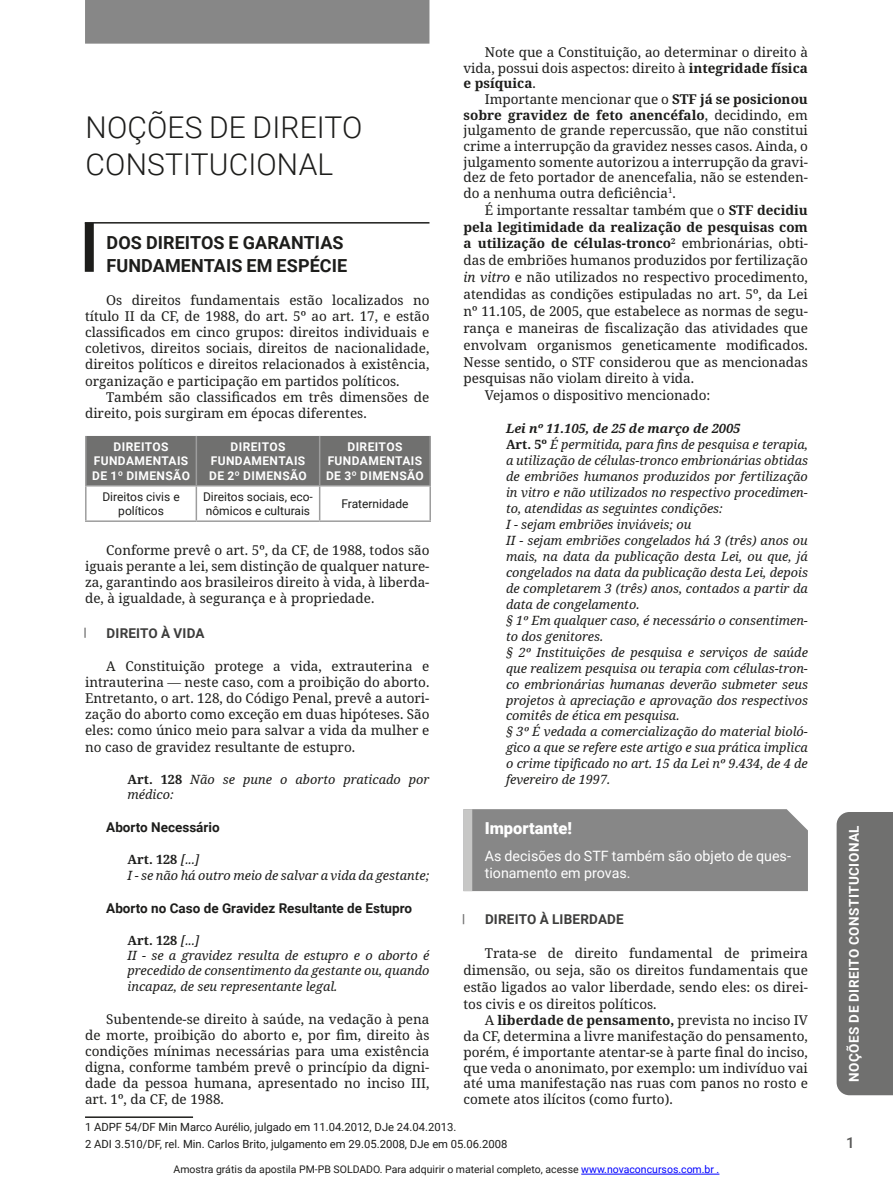
<style>
.page{position:relative;width:893px;height:1191px;background:#fff}
.page>*{position:absolute;margin:0;border:0;box-sizing:border-box;transform-origin:0 0}
.Disciplina{font:300 30px/37px "Roboto";letter-spacing:.005em;color:#1d1d1b}
.Assunto{font:700 18px/22.6px "Roboto";letter-spacing:.005em;color:#1d1d1b}
.Título{font:900 16.5px "Roboto";color:#fff}
.t1{font:500 15px "Roboto";color:#575756}
.Texto{font:14.25px/17.7px "Roboto";color:#fff}
.Parágrafos{font:13.5px/16px "Noto Serif";color:#1d1d1b;text-align:justify}
.Subtópico{font:700 13.5px "Roboto";color:#1d1d1b}
.t2{font:700 13.5px "Roboto";letter-spacing:.035em;color:#fff}
.Tópico{font:700 13.5px "Roboto";letter-spacing:.015em;color:#3d3d3c}
.Artigos_com_recuo{font:italic 12.75px/15.9px "Noto Serif";color:#1d1d1b;text-align:justify}
.Artigos_com_recuo-2{font:italic 700 12.75px "Noto Serif";color:#1d1d1b}
.Artigos_com_recuo-3{font:700 12.75px "Noto Serif";color:#1d1d1b}
.Cabeçalho{font:700 12px/14.4px "Roboto";letter-spacing:.035em;color:#fff;text-align:center}
.Células{font:12px/14.4px "Roboto";color:#1d1d1b;text-align:center}
.Nota_de_Roda_Pé{font:11.25px "Roboto";color:#1d1d1b}
.t3{font:10.5px "Roboto";color:#1d1d1b}
.s1{font-weight:700}
.s2{font-style:italic}
.s3{font-weight:700;font-style:normal}
.s4{font-weight:400;font-style:italic}
.s5{color:#00f}
</style>
<div class="page">
<div style="left:837px;top:812px;width:56px;height:283px;background:#70706f"></div>
<hr style="left:581px;top:1173px;width:138px;height:1px;background:#00f">
<div style="left:85px;top:0;width:344px;height:44px;background:#878787"></div>
<div style="left:85px;top:223px;width:9px;height:49px;background:#1d1d1b"></div>
<hr style="left:85px;top:222px;width:344px;height:1px;background:#1d1d1b">
<svg style="left:84px;top:627px;width:2px;height:11px"></svg>
<div style="left:87px;top:436px;width:342px;height:49px;background:#70706f"></div>
<hr style="left:196px;top:436px;width:1px;height:49px;background:#9d9d9d">
<hr style="left:319px;top:436px;width:1px;height:49px;background:#9d9d9d">
<hr style="left:196px;top:486px;width:1px;height:34px;background:#9d9d9d">
<hr style="left:319px;top:486px;width:1px;height:34px;background:#9d9d9d">
<hr style="left:85px;top:436px;width:2px;height:49px;background:#9d9d9d">
<hr style="left:429px;top:436px;width:2px;height:49px;background:#9d9d9d">
<hr style="left:85px;top:485px;width:111px;height:1px;background:#9d9d9d">
<hr style="left:85px;top:486px;width:2px;height:34px;background:#9d9d9d">
<hr style="left:196px;top:485px;width:124px;height:1px;background:#9d9d9d">
<hr style="left:320px;top:485px;width:111px;height:1px;background:#9d9d9d">
<hr style="left:429px;top:486px;width:2px;height:34px;background:#9d9d9d">
<hr style="left:85px;top:520px;width:111px;height:2px;background:#9d9d9d">
<hr style="left:196px;top:520px;width:124px;height:2px;background:#9d9d9d">
<hr style="left:320px;top:520px;width:111px;height:2px;background:#9d9d9d">
<hr style="left:85px;top:1116px;width:108px;height:2px;background:#1d1d1b">
<div style="left:472px;top:809px;width:336px;height:82px;background:#878787"></div>
<div style="left:463px;top:809px;width:9px;height:82px;background:#c7c7c6"></div>
<p class="Parágrafos" style="left:463px;top:45px;width:346px;line-height:15.6px;text-indent:21px">Note que a Constituição, ao determinar o direito à vida, possui dois aspectos: direito à <span class="s1">integridade física e psíquica</span>.</p>
<p class="Parágrafos" style="left:463px;top:92px;width:346px;line-height:15.6px;text-indent:21px">Importante mencionar que o <span class="s1">STF já se posicionou sobre gravidez de feto anencéfalo</span>, decidindo, em julgamento de grande repercussão, que não constitui crime a interrupção da gravidez nesses casos. Ainda, o julgamento somente autorizou a interrupção da gravi&shy;dez de feto portador de anencefalia, não se estenden&shy;do a nenhuma outra deficiência<sup>1</sup>.</p>
<p class="Parágrafos" style="left:463px;top:202px;width:346px;line-height:16.8px;text-indent:21px">É importante ressaltar também que o <span class="s1">STF decidiu pela legitimidade da realização de pesquisas com a utilização de células-tronco</span><sup>2</sup> embrionárias, obti&shy;das de embriões humanos produzidos por fertilização <span class="s2">in vitro</span> e não utilizados no respectivo procedimento, atendidas as condições estipuladas no art. 5º, da Lei nº 11.105, de 2005, que estabelece as normas de segu&shy;rança e maneiras de fiscalização das atividades que envolvam organismos geneticamente modificados.<br>Nesse sentido, o STF considerou que as mencionadas pesquisas não violam direito à vida.</p>
<p class="Parágrafos" style="left:485px;top:388px;width:227px">Vejamos o dispositivo mencionado:</p>
<p class="Artigos_com_recuo-2" style="left:506px;top:420px;width:236px">Lei nº 11.105, de 25 de março de 2005</p>
<p class="Artigos_com_recuo" style="left:506px;top:437px;width:303px"><span class="s3">Art. 5º</span> É permitida, para fins de pesquisa e terapia, a utilização de células-tronco embrionárias obtidas de embriões humanos produzidos por fertilização in vitro e não utilizados no respectivo procedimen&shy;to, atendidas as seguintes condições:</p>
<p class="Artigos_com_recuo" style="left:506px;top:517px;width:187px">I - sejam embriões inviáveis; ou</p>
<p class="Artigos_com_recuo" style="left:506px;top:533px;width:303px">II - sejam embriões congelados há 3 (três) anos ou mais, na data da publicação desta Lei, ou que, já congelados na data da publicação desta Lei, depois de completarem 3 (três) anos, contados a partir da data de congelamento.</p>
<p class="Artigos_com_recuo" style="left:506px;top:612px;width:303px">§ 1º Em qualquer caso, é necessário o consentimen&shy;to dos genitores.</p>
<p class="Artigos_com_recuo" style="left:506px;top:644px;width:303px">§ 2º Instituições de pesquisa e serviços de saúde que realizem pesquisa ou terapia com células-tron&shy;co embrionárias humanas deverão submeter seus projetos à apreciação e aprovação dos respectivos comitês de ética em pesquisa.</p>
<p class="Artigos_com_recuo" style="left:506px;top:724px;width:303px">§ 3º É vedada a comercialização do material bioló&shy;gico a que se refere este artigo e sua prática implica o crime tipificado no art. 15 da Lei nº 9.434, de 4 de fevereiro de 1997.</p>
<p class="Título" style="left:485px;top:817px;width:89px">Importante!</p>
<p class="Texto" style="left:485px;top:846px;width:308px">As decisões do STF também são objeto de ques&shy;tionamento em provas.</p>
<p class="Tópico" style="left:485px;top:910px;width:140px">DIREITO À LIBERDADE</p>
<p class="Parágrafos" style="left:463px;top:945px;width:346px;line-height:16.8px;text-indent:21px">Trata-se de direito fundamental de primeira dimensão, ou seja, são os direitos fundamentais que estão ligados ao valor liberdade, sendo eles: os direi&shy;tos civis e os direitos políticos.</p>
<p class="Parágrafos" style="left:463px;top:1012px;width:346px;text-indent:21px">A <span class="s1">liberdade de pensamento,</span> prevista no inciso IV da CF, determina a livre manifestação do pensamento, porém, é importante atentar-se à parte final do inciso, que veda o anonimato, por exemplo: um indivíduo vai até uma manifestação nas ruas com panos no rosto e comete atos ilícitos (como furto).</p>
<p class="Disciplina" style="left:86px;top:108px;width:279px">NOÇÕES DE DIREITO<br>CONSTITUCIONAL</p>
<p class="Assunto" style="left:107px;top:231px;width:242px">DOS DIREITOS E GARANTIAS<br>FUNDAMENTAIS EM ESPÉCIE</p>
<p class="Parágrafos" style="left:85px;top:292px;width:346px;text-indent:21px">Os direitos fundamentais estão localizados no título II da CF, de 1988, do art. 5º ao art. 17, e estão classificados em cinco grupos: direitos individuais e coletivos, direitos sociais, direitos de nacionalidade, direitos políticos e direitos relacionados à existência, organização e participação em partidos políticos.</p>
<p class="Parágrafos" style="left:85px;top:389px;width:346px;text-indent:21px">Também são classificados em três dimensões de direito, pois surgiram em épocas diferentes.</p>
<p class="Cabeçalho" style="left:92px;top:439px;width:99px">DIREITOS<br>FUNDAMENTAIS<br>DE 1º DIMENSÃO</p>
<p class="Cabeçalho" style="left:209px;top:439px;width:99px">DIREITOS<br>FUNDAMENTAIS<br>DE 2º DIMENSÃO</p>
<p class="Cabeçalho" style="left:326px;top:439px;width:99px">DIREITOS<br>FUNDAMENTAIS<br>DE 3º DIMENSÃO</p>
<p class="Células" style="left:102px;top:489px;width:79px">Direitos civis e políticos</p>
<p class="Células" style="left:203px;top:489px;width:111px;text-align:left">Direitos sociais, eco&shy;nômicos e culturais</p>
<p class="Células" style="left:341px;top:496px;width:69px">Fraternidade</p>
<p class="Parágrafos" style="left:85px;top:542px;width:346px;text-indent:21px">Conforme prevê o art. 5º, da CF, de 1988, todos são iguais perante a lei, sem distinção de qualquer nature&shy;za, garantindo aos brasileiros direito à vida, à liberda&shy;de, à igualdade, à segurança e à propriedade.</p>
<p class="Tópico" style="left:107px;top:623px;width:100px">DIREITO À VIDA</p>
<p class="Parágrafos" style="left:85px;top:658px;width:346px;text-indent:21px">A Constituição protege a vida, extrauterina e intrauterina — neste caso, com a proibição do aborto.<br>Entretanto, o art. 128, do Código Penal, prevê a autori&shy;zação do aborto como exceção em duas hipóteses. São eles: como único meio para salvar a vida da mulher e no caso de gravidez resultante de estupro.</p>
<p class="Artigos_com_recuo" style="left:128px;top:772px;width:303px;line-height:15.1px"><span class="s3">Art. 128</span> Não se pune o aborto praticado por médico:</p>
<p class="Subtópico" style="left:106px;top:818px;width:115px">Aborto Necessário</p>
<p class="Artigos_com_recuo-3" style="left:128px;top:850px;width:73px">Art. 128 <span class="s4">[...]</span></p>
<p class="Artigos_com_recuo" style="left:128px;top:867px;width:303px">I - se não há outro meio de salvar a vida da gestante;</p>
<p class="Subtópico" style="left:106px;top:898px;width:307px">Aborto no Caso de Gravidez Resultante de Estupro</p>
<p class="Artigos_com_recuo-3" style="left:128px;top:931px;width:73px">Art. 128 <span class="s4">[...]</span></p>
<p class="Artigos_com_recuo" style="left:128px;top:948px;width:303px;line-height:15.1px">II - se a gravidez resulta de estupro e o aborto é precedido de consentimento da gestante ou, quando incapaz, de seu representante legal.</p>
<p class="Parágrafos" style="left:85px;top:1011px;width:346px;text-indent:21px">Subentende-se direito à saúde, na vedação à pena de morte, proibição do aborto e, por fim, direito às condições mínimas necessárias para uma existência digna, conforme também prevê o princípio da digni&shy;dade da pessoa humana, apresentado no inciso III, art. 1º, da CF, de 1988.</p>
<p class="Nota_de_Roda_Pé" style="left:85px;top:1118px;width:373px">1 ADPF 54/DF Min Marco Aurélio, julgado em 11.04.2012, DJe 24.04.2013.</p>
<p class="Nota_de_Roda_Pé" style="left:85px;top:1136px;width:424px">2 ADI 3.510/DF, rel. Min. Carlos Brito, julgamento em 29.05.2008, DJe em 05.06.2008</p>
<p class="t3" style="left:174px;top:1162px;width:547px">Amostra grátis da apostila PM-PB SOLDADO. Para adquirir o material completo, acesse <span class="s5">www.novaconcursos.com.br .</span></p>
<p class="t2" style="left:845px;top:1081px;width:258px;rotate:-90deg">NOÇÕES DE DIREITO CONSTITUCIONAL</p>
<p class="t1" style="left:846px;top:1132px;width:10px">1</p>
</div>
